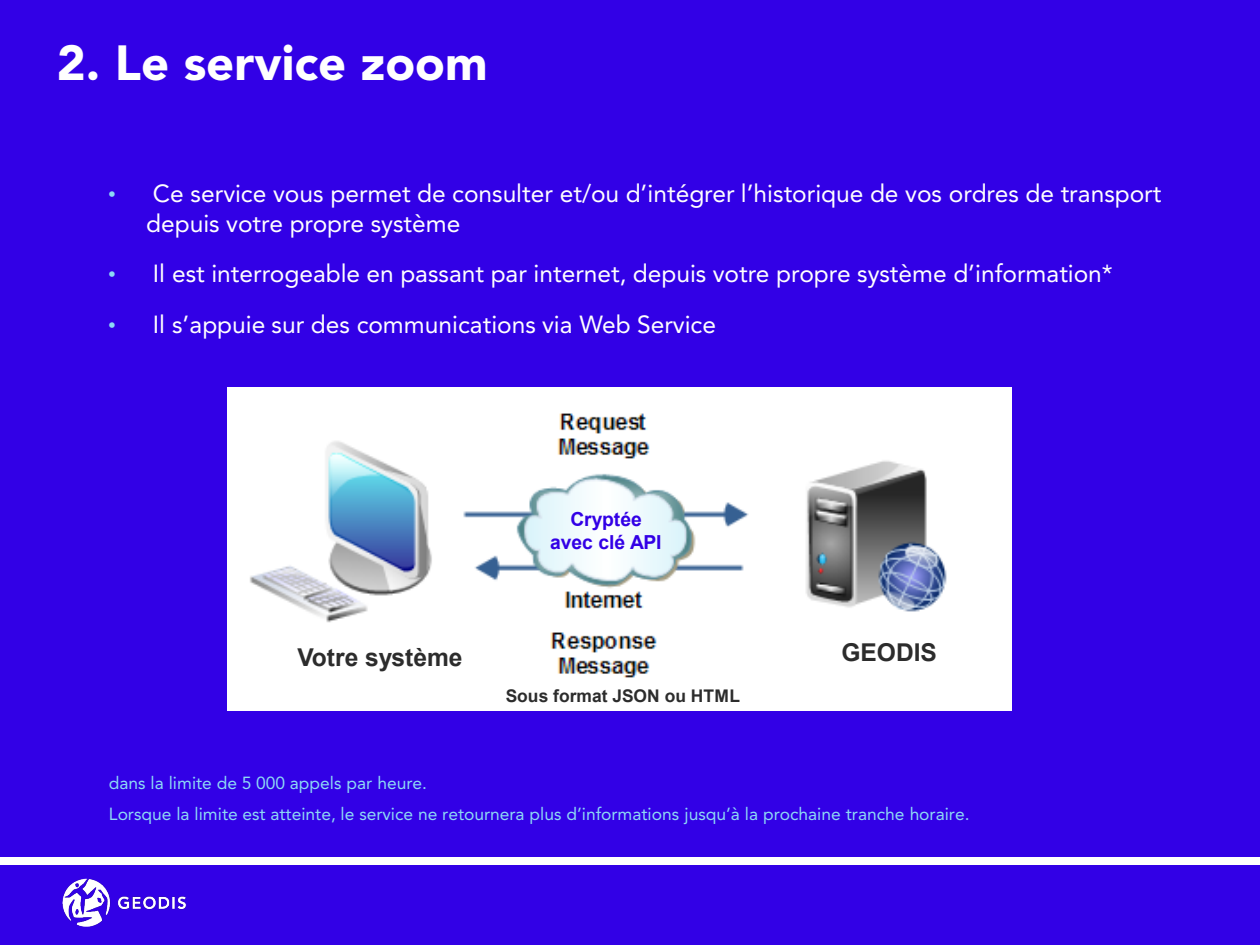
<style>
.page{position:relative;width:1260px;height:945px;background:#3200e6}
.page>*{position:absolute;margin:0;border:0;box-sizing:border-box;transform-origin:0 0}
.t1{font:900 49px "Avenir LT Std";color:#fff}
.t2{font:24.5px/29.4px "Avenir LT Std";color:#fff}
.t3{font:700 24.5px "Arial";color:#2c2c2c}
.t4{font:700 19.25px/23.1px "Arial";color:#3200e6;text-align:center}
.t5{font:17.5px "Avenir LT Std";color:#8ddaf5}
.t6{font:700 17.5px "Arial";letter-spacing:.005em;color:#2c2c2c}
.s1{font-family:"Arial";font-size:22.05px;color:#8ddaf5}
</style>
<div class="page">
<div style="left:0;top:857px;width:1260px;height:7px;background:#fff"></div>
<img style="left:0;top:864px;width:198px;height:63px">
<img style="left:227px;top:387px;width:785px;height:324px">
<div style="left:267px;top:637px;width:227px;height:40px;background:#fff"></div>
<div style="left:776px;top:631px;width:227px;height:41px;background:#fff"></div>
<p class="t1" style="left:57px;top:34px;width:432px">2. Le service zoom</p>
<p class="t2" style="left:146px;top:179px;width:1017px;text-indent:-38px"><span class="s1">•</span> Ce service vous permet de consulter et/ou d’intégrer l’historique de vos ordres de transport depuis votre propre système</p>
<p class="t2" style="left:108px;top:259px;width:1006px"><span class="s1">•</span> Il est interrogeable en passant par internet, depuis votre propre système d’information*</p>
<p class="t2" style="left:108px;top:310px;width:609px"><span class="s1">•</span> Il s’appuie sur des communications via Web Service</p>
<p class="t4" style="left:550px;top:508px;width:113px">Cryptée avec clé API</p>
<p class="t3" style="left:297px;top:641px;width:167px">Votre système</p>
<p class="t3" style="left:841px;top:636px;width:97px">GEODIS</p>
<p class="t6" style="left:506px;top:684px;width:236px">Sous format JSON ou HTML</p>
<p class="t5" style="left:109px;top:772px;width:320px">dans la limite de 5 000 appels par heure.</p>
<p class="t5" style="left:109px;top:804px;width:862px">Lorsque la limite est atteinte, le service ne retournera plus d’informations jusqu’à la prochaine tranche horaire.</p>
</div>
